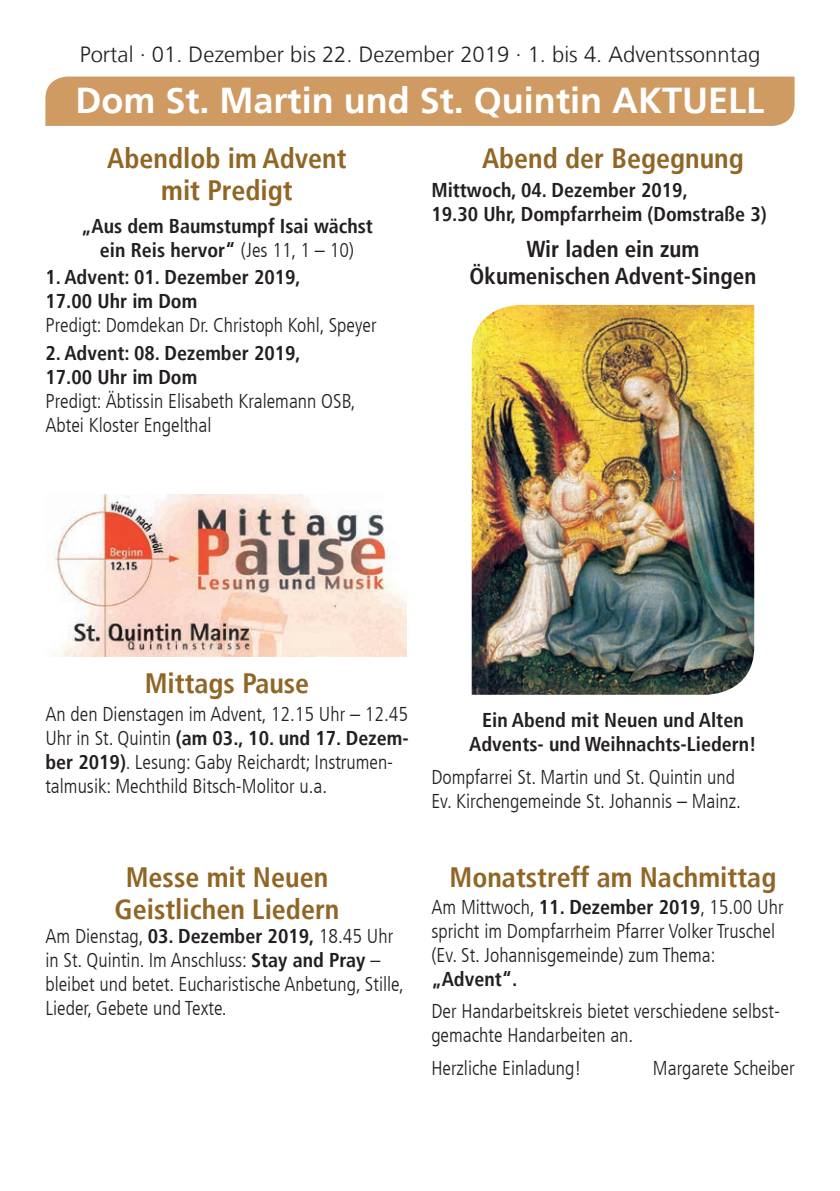
<style>
.page{position:relative;width:840px;height:1191px;background:#fff}
.page>*{position:absolute;margin:0;border:0;box-sizing:border-box;transform-origin:0 0}
.t1{font:700 36px "Frutiger LT";color:#fff}
.t2{font:700 condensed 28px/32px "Frutiger LT";color:#916625;text-align:center}
.t3{font:700 condensed 23px/27.6px "Frutiger LT";color:#231f20;text-align:center}
.t4{font:300 22px "Frutiger LT";color:#231f20}
.t5{font:300 condensed 20px/24px "Frutiger LT";color:#231f20}
.t6{font:700 condensed 20px/24px "Frutiger LT";color:#231f20}
.s1{font-weight:300}
.s2{font-weight:700}
</style>
<div class="page">
<div style="left:45px;top:77px;width:749px;height:49px;background:#cf9b62"></div>
<img style="left:53px;top:494px;width:353px;height:162px">
<img style="left:471px;top:305px;width:282px;height:390px">
<p class="t4" style="left:80px;top:42px;width:681px">Portal · 01. Dezember bis 22. Dezember 2019 · 1. bis 4. Adventssonntag</p>
<h1 class="t1" style="left:75px;top:80px;width:690px">Dom St. Martin und St. Quintin AKTUELL</h1>
<h2 class="t2" style="left:107px;top:143px;width:241px">Abendlob im Advent mit Predigt</h2>
<p class="t6" style="left:81px;top:214px;width:293px;text-align:center">„Aus dem Baumstumpf Isai wächst ein Reis hervor“ <span class="s1">(Jes 11, 1 – 10)</span></p>
<p class="t6" style="left:45px;top:265px;width:257px">1. Advent: 01. Dezember 2019,<br>17.00 Uhr im Dom</p>
<p class="t5" style="left:45px;top:313px;width:332px">Predigt: Domdekan Dr. Christoph Kohl, Speyer</p>
<p class="t6" style="left:45px;top:341px;width:257px">2. Advent: 08. Dezember 2019,<br>17.00 Uhr im Dom</p>
<p class="t5" style="left:45px;top:389px;width:312px">Predigt: Äbtissin Elisabeth Kralemann OSB,<br>Abtei Kloster Engelthal</p>
<h2 class="t2" style="left:482px;top:143px;width:263px">Abend der Begegnung</h2>
<p class="t6" style="left:431px;top:178px;width:337px">Mittwoch, 04. Dezember 2019,<br>19.30 Uhr, Dom pfarrheim (Domstraße 3)</p>
<p class="t3" style="left:469px;top:235px;width:288px">Wir laden ein zum<br>Ökumenischen Advent-Singen</p>
<h2 class="t2" style="left:145px;top:667px;width:166px">Mittags Pause</h2>
<p class="t5" style="left:45px;top:702px;width:364px">An den Dienstagen im Advent, 12.15 Uhr – 12.45<br>Uhr in St. Quintin <span class="s2">(am 03., 10. und 17. Dezem&shy;ber 2019)</span>. Lesung: Gaby Reichardt; Instrumen&shy;talmusik: Mechthild Bitsch-Molitor u.a.</p>
<h2 class="t2" style="left:114px;top:861px;width:226px">Messe mit Neuen<br>Geistlichen Liedern</h2>
<p class="t5" style="left:45px;top:924px;width:360px">Am Dienstag, <span class="s2">03. Dezember 2019,</span> 18.45 Uhr in St. Quintin. Im Anschluss: <span class="s2">Stay and Pray</span> – bleibet und betet. Eucharistische Anbetung, Stille, Lieder, Gebete und Texte.</p>
<p class="t6" style="left:469px;top:708px;width:288px;text-align:center">Ein Abend mit Neuen und Alten<br>Advents- und Weihnachts-Liedern!</p>
<p class="t5" style="left:431px;top:765px;width:311px">Dompfarrei St. Martin und St. Quintin und<br>Ev. Kirchengemeinde St. Johannis – Mainz.</p>
<h2 class="t2" style="left:449px;top:861px;width:328px">Monatstreff am Nachmittag</h2>
<p class="t5" style="left:431px;top:895px;width:353px">Am Mittwoch, <span class="s2">11. Dezember 2019</span>, 15.00 Uhr spricht im Dompfarrheim Pfarrer Volker Truschel (Ev. St. Johannisgemeinde) zum Thema:</p>
<p class="t6" style="left:431px;top:966px;width:87px">„Advent“.</p>
<p class="t5" style="left:431px;top:999px;width:350px">Der Handarbeitskreis bietet verschiedene selbst&shy;gemachte Handarbeiten an.</p>
<p class="t5" style="left:431px;top:1056px;width:151px">Herzliche Einladung!</p>
<p class="t5" style="left:652px;top:1056px;width:143px">Margarete Scheiber</p>
</div>
